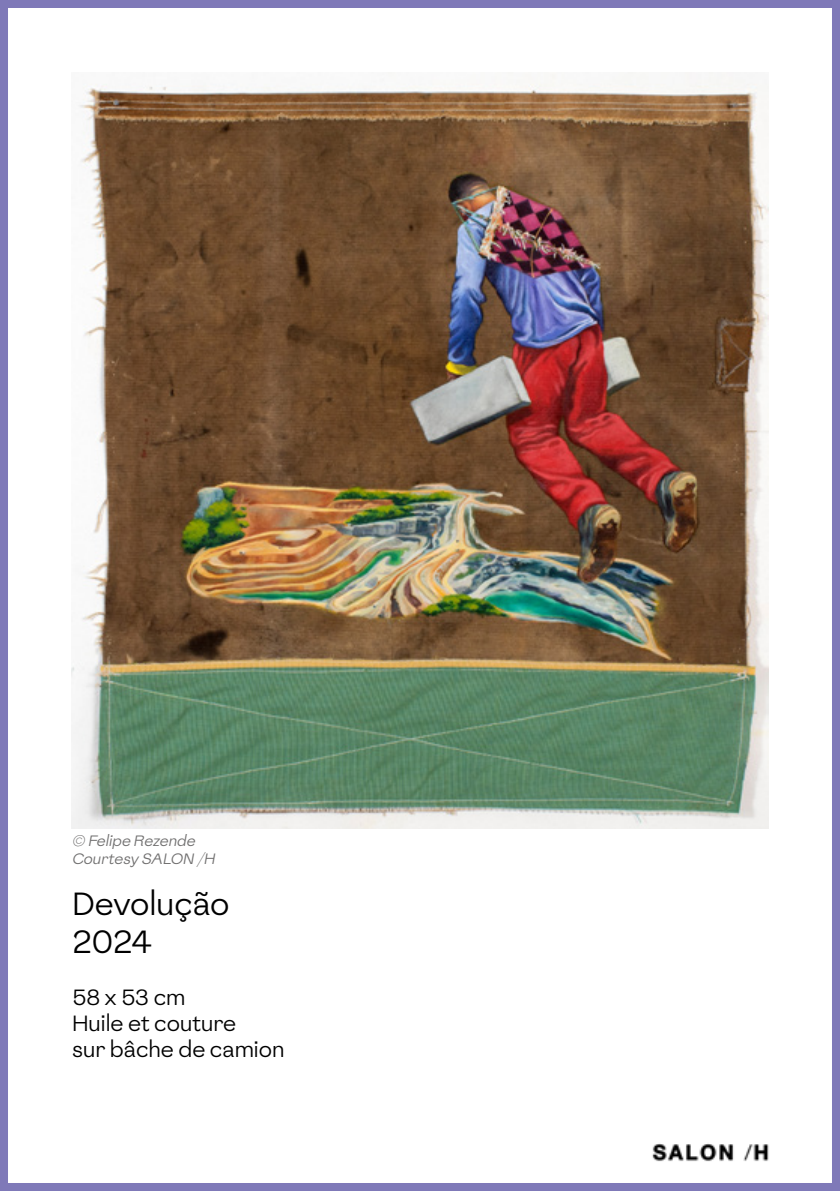
<style>
.page{position:relative;width:840px;height:1191px;background:#fff}
.page>*{position:absolute;margin:0;border:0;box-sizing:border-box;transform-origin:0 0}
.t1{font:32px/38.4px "Absans";letter-spacing:-.01em;color:#000}
.t2{font:22px/26px "Absans";color:#000}
.t3{font:italic 15px/18px "Absans";color:#706f6f}
</style>
<div class="page">
<div style="left:0;top:0;width:839px;height:1191px;border:8px solid #7f79b8"></div>
<img style="left:72px;top:72px;width:695px;height:756px">
<img style="left:617px;top:1143px;width:187px;height:48px">
<p class="t3" style="left:72px;top:832px;width:148px">© Felipe Rezende<br>Courtesy SALON /H</p>
<h1 class="t1" style="left:72px;top:884px;width:159px">Devolução<br>2024</h1>
<p class="t2" style="left:72px;top:984px;width:214px">58 x 53 cm<br>Huile et couture<br>sur bâche de camion</p>
</div>
